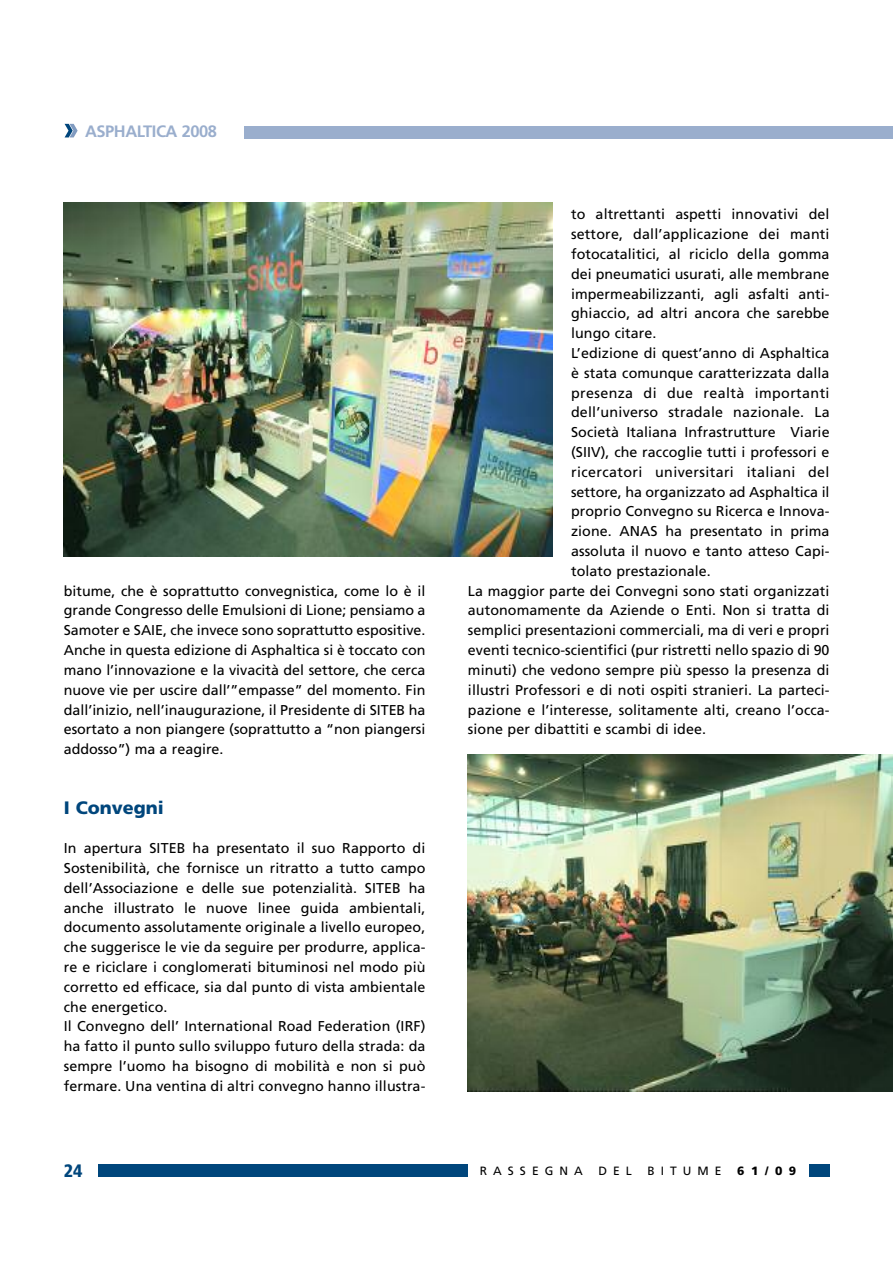
<style>
.page{position:relative;width:893px;height:1262px;background:#fff}
.page>*{position:absolute;margin:0;border:0;box-sizing:border-box;transform-origin:0 0}
.t1{font:900 18px "Frutiger";color:#00467c}
.t2{font:900 condensed 18px "Frutiger";color:#00467c}
.t3{font:700 16.5px "Frutiger";letter-spacing:-.03em;color:#9aaecd}
.t4{font:14.25px/19.8px "Frutiger";letter-spacing:.005em;color:#000;text-align:justify}
.t5{font:14.25px "Frutiger";letter-spacing:.03em;color:#000}
.t6{font:12px "Frutiger";letter-spacing:.5em;color:#000}
.t7{font:900 12px "Frutiger";color:#000}
</style>
<div class="page">
<div style="left:98px;top:1164px;width:731px;height:12px;background:#00467c"></div>
<div style="left:468px;top:1159px;width:340px;height:24px;background:#fff"></div>
<div style="left:244px;top:126px;width:648px;height:13px;background:#9aaecd"></div>
<svg style="left:65px;top:124px;width:13px;height:13px"></svg>
<img style="left:64px;top:203px;width:488px;height:353px">
<img style="left:468px;top:754px;width:424px;height:337px">
<p class="t3" style="left:85px;top:121px;width:133px">ASPHALTICA 2008</p>
<p class="t4" style="left:64px;top:581px;width:363px">bitume, che è soprattutto convegnistica, come lo è il grande Congresso delle Emulsioni di Lione; pensiamo a Samoter e SAIE, che invece sono soprattutto espositive.<br>Anche in questa edizione di Asphaltica si è toccato con mano l’innovazione e la vivacità del settore, che cerca nuove vie per uscire dall’”empasse” del momento. Fin dall’inizio, nell’inaugurazione, il Presidente di SITEB ha esortato a non piangere (soprattutto a “non piangersi addosso”) ma a reagire.</p>
<p class="t1" style="left:64px;top:796px;width:102px">I Convegni</p>
<p class="t4" style="left:64px;top:838px;width:363px;text-align:left">In apertura SITEB ha presentato il suo Rapporto di Sostenibilità, che fornisce un ritratto a tutto campo dell’Associazione e delle sue potenzialità. SITEB ha anche illustrato le nuove linee guida ambientali, documento assolutamente originale a livello europeo, che suggerisce le vie da seguire per produrre, applica&shy;re e riciclare i conglomerati bituminosi nel modo più corretto ed efficace, sia dal punto di vista ambientale che energetico.<br>Il Convegno dell’ International Road Federation (IRF) ha fatto il punto sullo sviluppo futuro della strada: da sempre l’uomo ha bisogno di mobilità e non si può fermare. Una ventina di altri convegno hanno illustra-</p>
<p class="t4" style="left:571px;top:204px;width:260px">to altrettanti aspetti innovativi del</p>
<p class="t4" style="left:571px;top:224px;width:260px">settore, dall’applicazione dei manti</p>
<p class="t4" style="left:571px;top:244px;width:260px">fotocatalitici, al riciclo della gomma</p>
<p class="t4" style="left:571px;top:264px;width:260px">dei pneumatici usurati, alle membrane</p>
<p class="t4" style="left:571px;top:284px;width:260px">impermeabilizzanti, agli asfalti anti-</p>
<p class="t4" style="left:571px;top:303px;width:260px">ghiaccio, ad altri ancora che sarebbe</p>
<p class="t4" style="left:571px;top:323px;width:87px">lungo citare.</p>
<p class="t4" style="left:571px;top:343px;width:260px">L’edizione di quest’anno di Asphaltica</p>
<p class="t4" style="left:571px;top:363px;width:260px">è stata comunque caratterizzata dalla</p>
<p class="t5" style="left:571px;top:384px;width:260px">presenza di due realtà importanti</p>
<p class="t4" style="left:571px;top:402px;width:260px">dell’universo stradale nazionale. La</p>
<p class="t4" style="left:571px;top:422px;width:260px">Società Italiana Infrastrutture Viarie</p>
<p class="t4" style="left:571px;top:442px;width:260px">(SIIV), che raccoglie tutti i professori e</p>
<p class="t5" style="left:571px;top:463px;width:260px">ricercatori universitari italiani del</p>
<p class="t4" style="left:571px;top:482px;width:260px">settore, ha organizzato ad Asphaltica il</p>
<p class="t4" style="left:571px;top:501px;width:260px">proprio Convegno su Ricerca e Innova-</p>
<p class="t4" style="left:571px;top:521px;width:260px">zione. ANAS ha presentato in prima</p>
<p class="t4" style="left:571px;top:541px;width:260px">assoluta il nuovo e tanto atteso Capi-</p>
<p class="t4" style="left:571px;top:561px;width:141px">tolato prestazionale.</p>
<p class="t4" style="left:468px;top:581px;width:363px">La maggior parte dei Convegni sono stati organizzati</p>
<p class="t4" style="left:468px;top:600px;width:363px">autonomamente da Aziende o Enti. Non si tratta di</p>
<p class="t4" style="left:468px;top:620px;width:363px">semplici presentazioni commerciali, ma di veri e propri</p>
<p class="t4" style="left:468px;top:640px;width:363px">eventi tecnico-scientifici (pur ristretti nello spazio di 90</p>
<p class="t4" style="left:468px;top:660px;width:363px">minuti) che vedono sempre più spesso la presenza di</p>
<p class="t4" style="left:468px;top:680px;width:363px">illustri Professori e di noti ospiti stranieri. La parteci-</p>
<p class="t4" style="left:468px;top:699px;width:363px">pazione e l’interesse, solitamente alti, creano l’occa-</p>
<p class="t4" style="left:468px;top:719px;width:239px">sione per dibattiti e scambi di idee.</p>
<p class="t2" style="left:64px;top:1159px;width:20px">24</p>
<p class="t6" style="left:480px;top:1163px;width:104px">RASSEGNA</p>
<p class="t6" style="left:598px;top:1163px;width:35px">DEL</p>
<p class="t6" style="left:647px;top:1163px;width:76px">BITUME</p>
<p class="t7" style="left:737px;top:1163px;width:61px">61/09</p>
</div>
